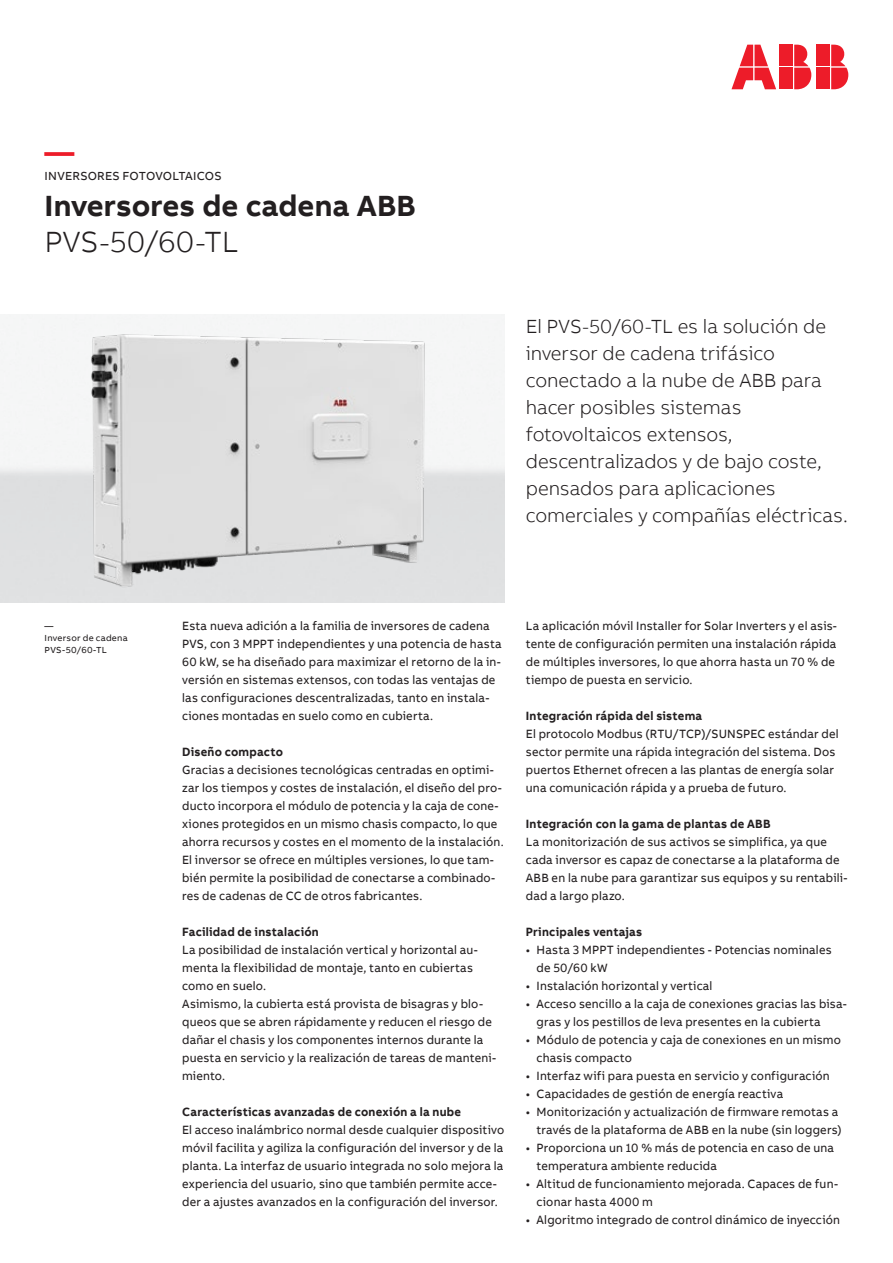
<style>
.page{position:relative;width:893px;height:1263px;background:#fff}
.page>*{position:absolute;margin:0;border:0;box-sizing:border-box;transform-origin:0 0}
.t1{font:700 30px "AB Bvoice";color:#231f20}
.t2{font:300 30px "AB Bvoice";letter-spacing:.005em;color:#231f20}
.t3{font:700 30px "AB Bvoice";color:#ed1c29}
.t4{font:300 19.5px/27px "AB Bvoice";letter-spacing:-.005em;color:#231f20}
.t5{font:12.3px/18px "AB Bvoice";letter-spacing:.015em;color:#231f20;scale:.95 1}
.t6{font:700 12.3px "AB Bvoice";letter-spacing:.02em;color:#231f20;scale:.95 1}
.t7{font:12px "AB Bvoice";letter-spacing:.015em;color:#231f20}
.t8{font:9px/12px "AB Bvoice";letter-spacing:.03em;color:#231f20}
</style>
<div class="page">
<div style="left:817px;top:45px;width:13px;height:21px;background:#ed1c29"></div>
<div style="left:817px;top:68px;width:13px;height:21px;background:#ed1c29"></div>
<svg style="left:831px;top:45px;width:17px;height:44px"></svg>
<svg style="left:731px;top:45px;width:45px;height:44px"></svg>
<div style="left:780px;top:45px;width:13px;height:21px;background:#ed1c29"></div>
<div style="left:780px;top:68px;width:13px;height:21px;background:#ed1c29"></div>
<svg style="left:794px;top:45px;width:17px;height:44px"></svg>
<img style="left:78px;top:319px;width:365px;height:279px">
<h1 class="t3" style="left:45px;top:132px;width:31px">—</h1>
<p class="t7" style="left:45px;top:168px;width:178px">INVERSORES FOTOVOLTAICOS</p>
<h1 class="t1" style="left:45px;top:186px;width:373px">Inversores de cadena ABB</h1>
<h1 class="t2" style="left:45px;top:224px;width:195px">PVS-50/60-TL</h1>
<p class="t4" style="left:526px;top:313px;width:324px">El PVS-50/60-TL es la solución de inversor de cadena trifásico conectado a la nube de ABB para hacer posibles sistemas fotovoltaicos extensos, descentralizados y de bajo coste, pensados para aplicaciones comerciales y compañías eléctricas.</p>
<p class="t8" style="left:45px;top:620px;width:85px">—<br>Inversor de cadena<br>PVS-50/60-TL</p>
<p class="t5" style="left:182px;top:617px;width:338px">Esta nueva adición a la familia de inversores de cadena PVS, con 3 MPPT independientes y una potencia de hasta 60 kW, se ha diseñado para maximizar el retorno de la in&shy;versión en sistemas extensos, con todas las ventajas de las configuraciones descentralizadas, tanto en instala&shy;ciones montadas en suelo como en cubierta.</p>
<p class="t6" style="left:182px;top:744px;width:108px">Diseño compacto</p>
<p class="t5" style="left:182px;top:761px;width:340px">Gracias a decisiones tecnológicas centradas en optimi&shy;zar los tiempos y costes de instalación, el diseño del pro&shy;ducto incorpora el módulo de potencia y la caja de cone&shy;xiones protegidos en un mismo chasis compacto, lo que ahorra recursos y costes en el momento de la instalación.<br>El inversor se ofrece en múltiples versiones, lo que tam&shy;bién permite la posibilidad de conectarse a combinado&shy;res de cadenas de CC de otros fabricantes.</p>
<p class="t6" style="left:182px;top:924px;width:145px">Facilidad de instalación</p>
<p class="t5" style="left:182px;top:941px;width:332px">La posibilidad de instalación vertical y horizontal au&shy;menta la flexibilidad de montaje, tanto en cubiertas como en suelo.<br>Asimismo, la cubierta está provista de bisagras y blo&shy;queos que se abren rápidamente y reducen el riesgo de dañar el chasis y los componentes internos durante la puesta en servicio y la realización de tareas de manteni&shy;miento.</p>
<p class="t6" style="left:182px;top:1104px;width:295px">Características avanzadas de conexión a la nube</p>
<p class="t5" style="left:182px;top:1121px;width:341px">El acceso inalámbrico normal desde cualquier dispositivo móvil facilita y agiliza la configuración del inversor y de la planta. La interfaz de usuario integrada no solo mejora la experiencia del usuario, sino que también permite acce&shy;der a ajustes avanzados en la configuración del inversor.</p>
<p class="t5" style="left:526px;top:617px;width:329px">La aplicación móvil Installer for Solar Inverters y el asis&shy;tente de configuración permiten una instalación rápida de múltiples inversores, lo que ahorra hasta un 70 % de tiempo de puesta en servicio.</p>
<p class="t6" style="left:526px;top:708px;width:187px">Integración rápida del sistema</p>
<p class="t5" style="left:526px;top:725px;width:331px">El protocolo Modbus (RTU/TCP)/SUNSPEC estándar del sector permite una rápida integración del sistema. Dos puertos Ethernet ofrecen a las plantas de energía solar una comunicación rápida y a prueba de futuro.</p>
<p class="t6" style="left:526px;top:816px;width:259px">Integración con la gama de plantas de ABB</p>
<p class="t5" style="left:526px;top:833px;width:340px">La monitorización de sus activos se simplifica, ya que cada inversor es capaz de conectarse a la plataforma de ABB en la nube para garantizar sus equipos y su rentabili&shy;dad a largo plazo.</p>
<p class="t6" style="left:526px;top:924px;width:124px">Principales ventajas</p>
<p class="t5" style="left:536px;top:941px;width:312px;text-indent:-11px">• Hasta 3 MPPT independientes - Potencias nominales de 50/60 kW</p>
<p class="t5" style="left:526px;top:977px;width:198px">• Instalación horizontal y vertical</p>
<p class="t5" style="left:536px;top:995px;width:328px;text-indent:-11px">• Acceso sencillo a la caja de conexiones gracias las bisa&shy;gras y los pestillos de leva presentes en la cubierta</p>
<p class="t5" style="left:536px;top:1031px;width:322px;text-indent:-11px">• Módulo de potencia y caja de conexiones en un mismo chasis compacto</p>
<p class="t5" style="left:526px;top:1067px;width:321px">• Interfaz wifi para puesta en servicio y configuración</p>
<p class="t5" style="left:526px;top:1085px;width:272px">• Capacidades de gestión de energía reactiva</p>
<p class="t5" style="left:526px;top:1103px;width:334px;text-align:right">• Monitorización y actualización de firmware remotas a través de la plataforma de ABB en la nube (sin loggers)</p>
<p class="t5" style="left:536px;top:1139px;width:315px;text-indent:-11px">• Proporciona un 10 % más de potencia en caso de una temperatura ambiente reducida</p>
<p class="t5" style="left:536px;top:1175px;width:319px;text-indent:-11px">• Altitud de funcionamiento mejorada. Capaces de fun&shy;cionar hasta 4000 m</p>
<p class="t5" style="left:526px;top:1211px;width:332px">• Algoritmo integrado de control dinámico de inyección</p>
</div>
